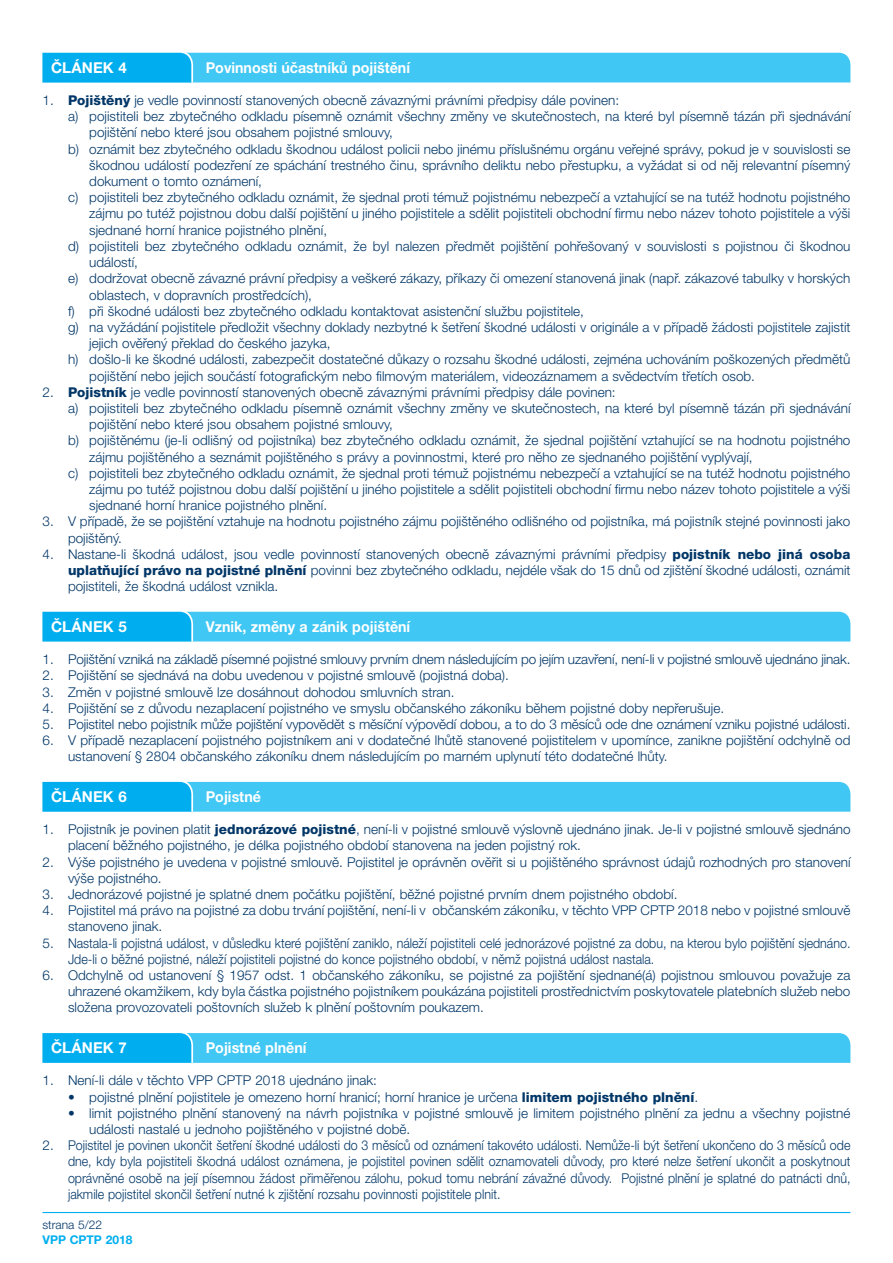
<style>
.page{position:relative;width:893px;height:1263px;background:#fff}
.page>*{position:absolute;margin:0;border:0;box-sizing:border-box;transform-origin:0 0}
.t1{font:700 15px "Helvetica Neue LT Pro";color:#fff;scale:.95 1}
.t2{font:700 15px "Helvetica Neue LT Pro";color:#fff}
.t3{font:300 13.5px/16.2px "Helvetica Neue LT Pro";color:#003667}
.t4{font:700 12px "Helvetica Neue LT Pro";color:#00aeef}
.t5{font:300 12px "Helvetica Neue LT Pro";color:#003667}
.s1{font-weight:800}
</style>
<div class="page">
<hr style="left:43px;top:1212px;width:807px;height:1px;background:#00aeef">
<svg style="left:43px;top:52px;width:807px;height:30px;background:#39c3f3"></svg>
<svg style="left:43px;top:611px;width:807px;height:30px;background:#39c3f3"></svg>
<svg style="left:43px;top:781px;width:807px;height:31px;background:#3cc4f3"></svg>
<svg style="left:43px;top:1033px;width:807px;height:30px;background:#35c2f3"></svg>
<p class="t2" style="left:51px;top:58px;width:77px">ČLÁNEK 4</p>
<p class="t1" style="left:206px;top:58px;width:216px">Povinnosti účastníků pojištění</p>
<p class="t3" style="left:43px;top:92px;width:578px">1. <span class="s1">Pojištěný</span> je vedle povinností stanovených obecně závaznými právními předpisy dále povinen:</p>
<p class="t3" style="left:68px;top:108px;width:784px">a) pojistiteli bez zbytečného odkladu písemně oznámit všechny změny ve skutečnostech, na které byl písemně tázán při sjednávání</p>
<p class="t3" style="left:89px;top:124px;width:305px">pojištění nebo které jsou obsahem pojistné smlouvy,</p>
<p class="t3" style="left:68px;top:140px;width:784px">b) oznámit bez zbytečného odkladu škodnou událost policii nebo jinému příslušnému orgánu veřejné správy, pokud je v souvislosti se</p>
<p class="t3" style="left:89px;top:157px;width:763px">škodnou událostí podezření ze spáchání trestného činu, správního deliktu nebo přestupku, a vyžádat si od něj relevantní písemný</p>
<p class="t3" style="left:89px;top:173px;width:174px">dokument o tomto oznámení,</p>
<p class="t3" style="left:68px;top:189px;width:784px">c) pojistiteli bez zbytečného odkladu oznámit, že sjednal proti témuž pojistnému nebezpečí a vztahující se na tutéž hodnotu pojistného</p>
<p class="t3" style="left:89px;top:205px;width:763px">zájmu po tutéž pojistnou dobu další pojištění u jiného pojistitele a sdělit pojistiteli obchodní firmu nebo název tohoto pojistitele a výši</p>
<p class="t3" style="left:89px;top:221px;width:239px">sjednané horní hranice pojistného plnění,</p>
<p class="t3" style="left:68px;top:238px;width:784px">d) pojistiteli bez zbytečného odkladu oznámit, že byl nalezen předmět pojištění pohřešovaný v souvislosti s pojistnou či škodnou</p>
<p class="t3" style="left:89px;top:254px;width:50px">událostí,</p>
<p class="t3" style="left:68px;top:270px;width:784px">e) dodržovat obecně závazné právní předpisy a veškeré zákazy, příkazy či omezení stanovená jinak (např. zákazové tabulky v horských</p>
<p class="t3" style="left:89px;top:286px;width:224px">oblastech, v dopravních prostředcích),</p>
<p class="t3" style="left:68px;top:302px;width:517px">f) při škodné události bez zbytečného odkladu kontaktovat asistenční službu pojistitele,</p>
<p class="t3" style="left:68px;top:319px;width:784px">g) na vyžádání pojistitele předložit všechny doklady nezbytné k šetření škodné události v originále a v případě žádosti pojistitele zajistit</p>
<p class="t3" style="left:89px;top:335px;width:243px">jejich ověřený překlad do českého jazyka,</p>
<p class="t3" style="left:68px;top:351px;width:784px">h) došlo-li ke škodné události, zabezpečit dostatečné důkazy o rozsahu škodné události, zejména uchováním poškozených předmětů</p>
<p class="t3" style="left:89px;top:367px;width:667px">pojištění nebo jejich součástí fotografickým nebo filmovým materiálem, videozáznamem a svědectvím třetích osob.</p>
<p class="t3" style="left:43px;top:383px;width:575px">2. <span class="s1">Pojistník</span> je vedle povinností stanovených obecně závaznými právními předpisy dále povinen:</p>
<p class="t3" style="left:68px;top:400px;width:784px">a) pojistiteli bez zbytečného odkladu písemně oznámit všechny změny ve skutečnostech, na které byl písemně tázán při sjednávání</p>
<p class="t3" style="left:89px;top:416px;width:305px">pojištění nebo které jsou obsahem pojistné smlouvy,</p>
<p class="t3" style="left:68px;top:432px;width:784px">b) pojištěnému (je-li odlišný od pojistníka) bez zbytečného odkladu oznámit, že sjednal pojištění vztahující se na hodnotu pojistného</p>
<p class="t3" style="left:89px;top:448px;width:665px">zájmu pojištěného a seznámit pojištěného s právy a povinnostmi, které pro něho ze sjednaného pojištění vyplývají,</p>
<p class="t3" style="left:68px;top:464px;width:784px">c) pojistiteli bez zbytečného odkladu oznámit, že sjednal proti témuž pojistnému nebezpečí a vztahující se na tutéž hodnotu pojistného</p>
<p class="t3" style="left:89px;top:481px;width:763px">zájmu po tutéž pojistnou dobu další pojištění u jiného pojistitele a sdělit pojistiteli obchodní firmu nebo název tohoto pojistitele a výši</p>
<p class="t3" style="left:89px;top:497px;width:239px">sjednané horní hranice pojistného plnění.</p>
<p class="t3" style="left:68px;top:513px;width:784px;text-indent:-26px">3. V případě, že se pojištění vztahuje na hodnotu pojistného zájmu pojištěného odlišného od pojistníka, má pojistník stejné povinnosti jako pojištěný.</p>
<p class="t3" style="left:68px;top:545px;width:784px;text-align:justify;text-indent:-26px">4. Nastane-li škodná událost, jsou vedle povinností stanovených obecně závaznými právními předpisy <span class="s1">pojistník nebo jiná osoba uplatňující právo na pojistné plnění</span> povinni bez zbytečného odkladu, nejdéle však do 15 dnů od zjištění škodné události, oznámit pojistiteli, že škodná událost vznikla.</p>
<p class="t2" style="left:51px;top:617px;width:77px">ČLÁNEK 5</p>
<p class="t1" style="left:206px;top:617px;width:217px">Vznik, změny a zánik pojištění</p>
<p class="t3" style="left:43px;top:651px;width:809px">1. Pojištění vzniká na základě písemné pojistné smlouvy prvním dnem následujícím po jejím uzavření, není-li v pojistné smlouvě ujednáno jinak.</p>
<p class="t3" style="left:43px;top:667px;width:468px">2. Pojištění se sjednává na dobu uvedenou v pojistné smlouvě (pojistná doba).</p>
<p class="t3" style="left:43px;top:683px;width:414px">3. Změn v pojistné smlouvě lze dosáhnout dohodou smluvních stran.</p>
<p class="t3" style="left:43px;top:699px;width:683px">4. Pojištění se z důvodu nezaplacení pojistného ve smyslu občanského zákoníku během pojistné doby nepřerušuje.</p>
<p class="t3" style="left:43px;top:716px;width:809px">5. Pojistitel nebo pojistník může pojištění vypovědět s měsíční výpovědí dobou, a to do 3 měsíců ode dne oznámení vzniku pojistné události.</p>
<p class="t3" style="left:68px;top:732px;width:784px;text-indent:-26px">6. V případě nezaplacení pojistného pojistníkem ani v dodatečné lhůtě stanovené pojistitelem v upomínce, zanikne pojištění odchylně od ustanovení § 2804 občanského zákoníku dnem následujícím po marném uplynutí této dodatečné lhůty.</p>
<p class="t2" style="left:51px;top:787px;width:77px">ČLÁNEK 6</p>
<p class="t1" style="left:206px;top:787px;width:60px">Pojistné</p>
<p class="t3" style="left:68px;top:821px;width:784px;text-indent:-26px">1. Pojistník je povinen platit <span class="s1">jednorázové pojistné</span>, není-li v pojistné smlouvě výslovně ujednáno jinak. Je-li v pojistné smlouvě sjednáno placení běžného pojistného, je délka pojistného období stanovena na jeden pojistný rok.</p>
<p class="t3" style="left:68px;top:853px;width:784px;text-indent:-26px">2. Výše pojistného je uvedena v pojistné smlouvě. Pojistitel je oprávněn ověřit si u pojištěného správnost údajů rozhodných pro stanovení výše pojistného.</p>
<p class="t3" style="left:43px;top:886px;width:636px">3. Jednorázové pojistné je splatné dnem počátku pojištění, běžné pojistné prvním dnem pojistného období.</p>
<p class="t3" style="left:68px;top:902px;width:784px;text-indent:-26px">4. Pojistitel má právo na pojistné za dobu trvání pojištění, není-li v občanském zákoníku, v těchto VPP CPTP 2018 nebo v pojistné smlouvě stanoveno jinak.</p>
<p class="t3" style="left:68px;top:934px;width:784px;text-indent:-26px">5. Nastala-li pojistná událost, v důsledku které pojištění zaniklo, náleží pojistiteli celé jednorázové pojistné za dobu, na kterou bylo pojištění sjednáno.<br>Jde-li o běžné pojistné, náleží pojistiteli pojistné do konce pojistného období, v němž pojistná událost nastala.</p>
<p class="t3" style="left:68px;top:967px;width:784px;text-align:justify;text-indent:-26px">6. Odchylně od ustanovení § 1957 odst. 1 občanského zákoníku, se pojistné za pojištění sjednané(á) pojistnou smlouvou považuje za uhrazené okamžikem, kdy byla částka pojistného pojistníkem poukázána pojistiteli prostřednictvím poskytovatele platebních služeb nebo složena provozovateli poštovních služeb k plnění poštovním poukazem.</p>
<p class="t2" style="left:51px;top:1038px;width:77px">ČLÁNEK 7</p>
<p class="t1" style="left:206px;top:1038px;width:107px">Pojistné plnění</p>
<p class="t3" style="left:43px;top:1072px;width:336px">1. Není-li dále v těchto VPP CPTP 2018 ujednáno jinak:</p>
<p class="t3" style="left:68px;top:1088px;width:632px">• pojistné plnění pojistitele je omezeno horní hranicí; horní hranice je určena <span class="s1">limitem pojistného plnění</span>.</p>
<p class="t3" style="left:89px;top:1105px;width:763px;text-indent:-21px">• limit pojistného plnění stanovený na návrh pojistníka v pojistné smlouvě je limitem pojistného plnění za jednu a všechny pojistné události nastalé u jednoho pojištěného v pojistné době.</p>
<p class="t3" style="left:68px;top:1137px;width:784px;text-align:justify;text-indent:-26px">2. Pojistitel je povinen ukončit šetření škodné události do 3 měsíců od oznámení takovéto události. Nemůže-li být šetření ukončeno do 3 měsíců ode dne, kdy byla pojistiteli škodná událost oznámena, je pojistitel povinen sdělit oznamovateli důvody, pro které nelze šetření ukončit a poskytnout oprávněné osobě na její písemnou žádost přiměřenou zálohu, pokud tomu nebrání závažné důvody. Pojistné plnění je splatné do patnácti dnů, jakmile pojistitel skončil šetření nutné k zjištění rozsahu povinnosti pojistitele plnit.</p>
<p class="t5" style="left:43px;top:1218px;width:61px">strana 5/22</p>
<p class="t4" style="left:43px;top:1232px;width:91px">VPP CPTP 2018</p>
</div>
